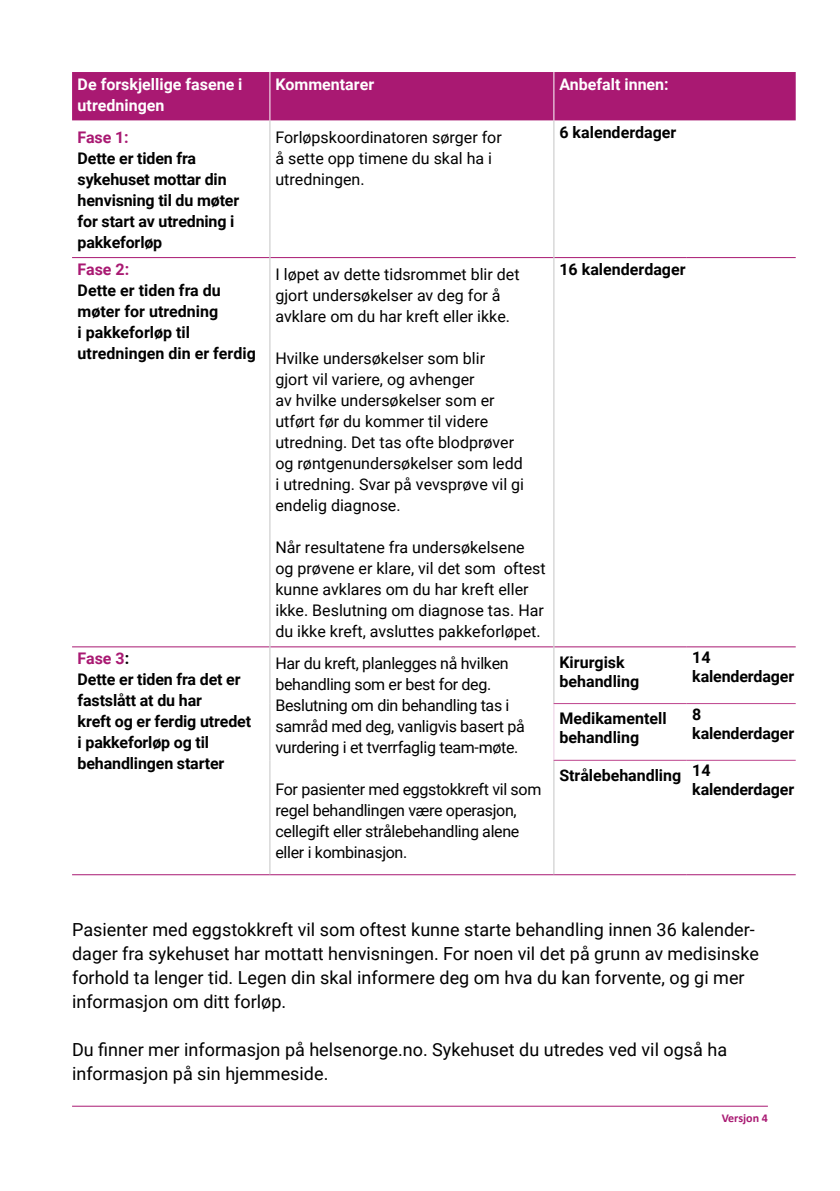
<style>
.page{position:relative;width:840px;height:1191px;background:#fff}
.page>*{position:absolute;margin:0;border:0;box-sizing:border-box;transform-origin:0 0}
.t1{font:18px/24px "Roboto";color:#000}
.t2{font:16px/21px "Roboto";color:#000}
.t3{font:700 16px/21px "Roboto";letter-spacing:-.01em;color:#000}
.t4{font:16px/21px "Roboto";letter-spacing:-.02em;color:#000}
.t5{font:700 16px/21px "Roboto";color:#fff}
.t6{font:700 16px "Roboto";letter-spacing:-.005em;color:#a91972}
.t7{font:700 12px "Calibri";color:#a91972}
.s1{color:#000}
</style>
<div class="page">
<div style="left:72px;top:72px;width:723px;height:48px;background:#a91972"></div>
<hr style="left:72px;top:646px;width:197px;height:1px;background:#a91972">
<hr style="left:270px;top:646px;width:283px;height:1px;background:#a91972">
<hr style="left:554px;top:646px;width:132px;height:1px;background:#a91972">
<hr style="left:686px;top:646px;width:109px;height:1px;background:#a91972">
<hr style="left:72px;top:874px;width:198px;height:1px;background:#a91972">
<hr style="left:270px;top:874px;width:283px;height:1px;background:#a91972">
<hr style="left:553px;top:874px;width:133px;height:1px;background:#a91972">
<hr style="left:686px;top:874px;width:109px;height:1px;background:#a91972">
<hr style="left:72px;top:257px;width:197px;height:1px;background:#a91972">
<hr style="left:270px;top:257px;width:283px;height:1px;background:#a91972">
<hr style="left:554px;top:257px;width:132px;height:1px;background:#a91972">
<hr style="left:686px;top:257px;width:109px;height:1px;background:#a91972">
<hr style="left:269px;top:120px;width:1px;height:137px;background:#c6c6c6">
<hr style="left:269px;top:257px;width:1px;height:390px;background:#c6c6c6">
<hr style="left:269px;top:647px;width:1px;height:56px;background:#c6c6c6">
<hr style="left:269px;top:703px;width:1px;height:57px;background:#c6c6c6">
<hr style="left:269px;top:760px;width:1px;height:114px;background:#c6c6c6">
<hr style="left:553px;top:257px;width:1px;height:390px;background:#c6c6c6">
<hr style="left:553px;top:647px;width:1px;height:56px;background:#c6c6c6">
<hr style="left:553px;top:760px;width:1px;height:114px;background:#c6c6c6">
<hr style="left:553px;top:120px;width:1px;height:137px;background:#c6c6c6">
<hr style="left:553px;top:72px;width:1px;height:48px;background:#fff">
<hr style="left:269px;top:72px;width:1px;height:48px;background:#fff">
<hr style="left:553px;top:703px;width:133px;height:1px;background:#bd428c">
<hr style="left:686px;top:703px;width:109px;height:1px;background:#bd428c">
<hr style="left:553px;top:760px;width:133px;height:1px;background:#bd428c">
<hr style="left:686px;top:760px;width:109px;height:1px;background:#bd428c">
<hr style="left:553px;top:704px;width:1px;height:56px;background:#e9cce1">
<hr style="left:72px;top:1105px;width:695px;height:1px;background:#a91972">
<p class="t5" style="left:78px;top:73px;width:166px">De forskjellige fasene i utredningen</p>
<p class="t5" style="left:275px;top:73px;width:100px">Kommentarer</p>
<p class="t5" style="left:559px;top:73px;width:111px">Anbefalt innen:</p>
<p class="t6" style="left:78px;top:126px;width:53px">Fase 1:</p>
<p class="t3" style="left:78px;top:147px;width:163px">Dette er tiden fra sykehuset mottar din henvisning til du møter for start av utredning i pakkeforløp</p>
<p class="t2" style="left:275px;top:126px;width:228px">Forløpskoordinatoren sørger for å sette opp timene du skal ha i utredningen.</p>
<p class="t3" style="left:559px;top:121px;width:118px">6 kalenderdager</p>
<p class="t6" style="left:78px;top:258px;width:53px">Fase 2:</p>
<p class="t3" style="left:78px;top:279px;width:180px">Dette er tiden fra du møter for utredning<br>i pakkeforløp til utredningen din er ferdig</p>
<p class="t6" style="left:78px;top:647px;width:53px">Fase 3<span class="s1">:</span></p>
<p class="t3" style="left:78px;top:668px;width:164px">Dette er tiden fra det er fastslått at du har</p>
<p class="t3" style="left:78px;top:710px;width:175px">kreft og er ferdig utredet i pakkeforløp og til behandlingen starter</p>
<p class="t2" style="left:275px;top:263px;width:245px">I løpet av dette tidsrommet blir det gjort undersøkelser av deg for å avklare om du har kreft eller ikke.</p>
<p class="t2" style="left:275px;top:347px;width:250px">Hvilke undersøkelser som blir<br>gjort vil variere, og avhenger<br>av hvilke undersøkelser som er utført før du kommer til videre utredning. Det tas ofte blodprøver og røntgenundersøkelser som ledd i utredning. Svar på vevsprøve vil gi endelig diagnose.</p>
<p class="t2" style="left:275px;top:536px;width:271px">Når resultatene fra undersøkelsene og prøvene er klare, vil det som oftest kunne avklares om du har kreft eller ikke. Beslutning om diagnose tas. Har du ikke kreft, avsluttes pakkeforløpet.</p>
<p class="t4" style="left:275px;top:652px;width:251px">Har du kreft, planlegges nå hvilken behandling som er best for deg.<br>Beslutning om din behandling tas i samråd med deg, vanligvis basert på vurdering i et tverrfaglig team-møte.</p>
<p class="t4" style="left:275px;top:778px;width:267px">For pasienter med eggstokkreft vil som regel behandlingen være operasjon, cellegift eller strålebehandling alene eller i kombinasjon.</p>
<p class="t3" style="left:559px;top:258px;width:128px">16 kalenderdager</p>
<p class="t3" style="left:559px;top:651px;width:67px">Kirurgisk</p>
<p class="t3" style="left:559px;top:670px;width:81px">behandling</p>
<p class="t3" style="left:692px;top:647px;width:103px;line-height:19.2px">14 kalenderdager</p>
<p class="t3" style="left:559px;top:708px;width:109px;line-height:19.2px">Medikamentell behandling</p>
<p class="t3" style="left:692px;top:703px;width:103px;line-height:19.2px">8 kalenderdager</p>
<p class="t3" style="left:559px;top:764px;width:123px">Strålebehandling</p>
<p class="t3" style="left:692px;top:760px;width:103px;line-height:19.2px">14 kalenderdager</p>
<p class="t1" style="left:72px;top:917px;width:688px">Pasienter med eggstokkreft vil som oftest kunne starte behandling innen 36 kalender&shy;dager fra sykehuset har mottatt henvisningen. For noen vil det på grunn av medisinske forhold ta lenger tid. Legen din skal informere deg om hva du kan forvente, og gi mer informasjon om ditt forløp.</p>
<p class="t1" style="left:72px;top:1037px;width:656px">Du finner mer informasjon på helsenorge.no. Sykehuset du utredes ved vil også ha informasjon på sin hjemmeside.</p>
<p class="t7" style="left:721px;top:1110px;width:48px">Versjon 4</p>
</div>
